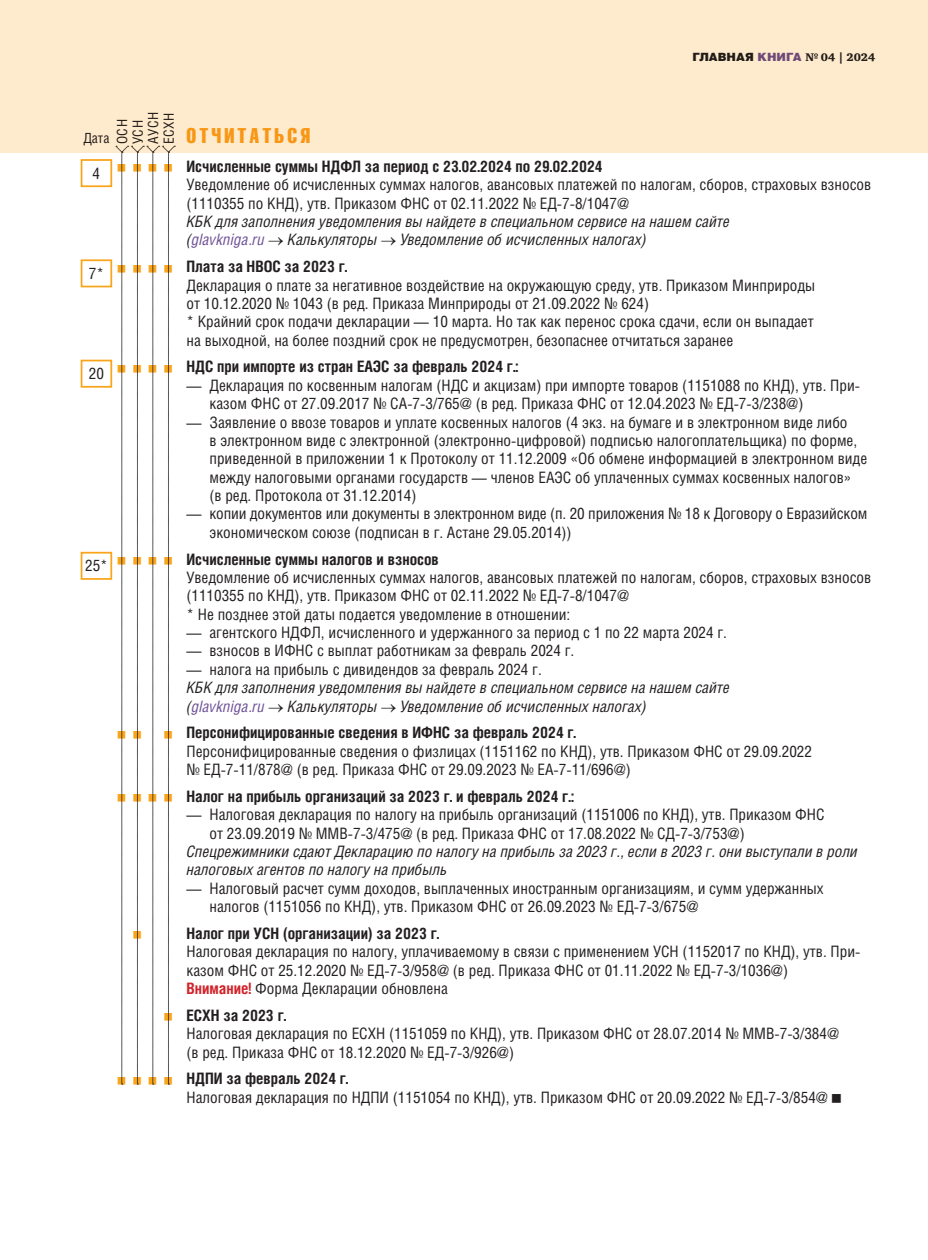
<style>
.page{position:relative;width:928px;height:1260px;background:#fff}
.page>*{position:absolute;margin:0;border:0;box-sizing:border-box;transform-origin:0 0}
.t1{font:21px "Helios Compressed";letter-spacing:.15em;color:#f9a51b}
.cal_table___body{font:15.75px/18.4px "Helios Cond";color:#231f20}
.cal_table___body-2{font:italic 15.75px/18.4px "Helios Cond";color:#231f20}
.cal_table___hdg{font:700 15.75px "Helios Cond";color:#231f20}
.cal_table___data{font:15.75px "Helios Cond";color:#231f20}
.t2{font:14px "Helios Cond";letter-spacing:.05em;color:#231f20}
.t3{font:11.38px "Charter Black ITCC";color:#231f20}
.s1{font-family:"Helios";font-weight:900}
.s2{font-family:"Helios";font-weight:900;color:#6f5197}
.s3{color:#6f5197}
.s4{font-weight:700;color:#d1232a}
</style>
<div class="page">
<div style="left:81px;top:159px;width:31px;height:28px;border:2px solid #f9a51b"></div>
<div style="left:81px;top:259px;width:31px;height:28px;border:2px solid #f9a51b"></div>
<div style="left:81px;top:360px;width:31px;height:28px;border:2px solid #f9a51b"></div>
<div style="left:81px;top:552px;width:31px;height:28px;border:2px solid #f9a51b"></div>
<div style="left:0;top:0;width:928px;height:152px;background:#feeacc"></div>
<svg style="left:116px;top:146px;width:59px;height:939px"></svg>
<p class="t2" style="left:114px;top:144px;width:27px;rotate:-90deg">ОСН</p>
<p class="t2" style="left:129px;top:144px;width:26px;rotate:-90deg">УСН</p>
<p class="t2" style="left:145px;top:144px;width:34px;rotate:-90deg">АУСН</p>
<p class="t2" style="left:160px;top:144px;width:34px;rotate:-90deg">ЕСХН</p>
<p class="t2" style="left:83px;top:130px;width:27px">Дата</p>
<p class="t1" style="left:186px;top:124px;width:125px">ОТЧИТАТЬСЯ</p>
<p class="t3" style="left:692px;top:51px;width:184px"><span class="s1">ГЛАВНАЯ</span> <span class="s2">КНИГА</span> № 04 | 2024</p>
<p class="cal_table___data" style="left:93px;top:164px;width:9px">4</p>
<p class="cal_table___hdg" style="left:186px;top:157px;width:418px">Исчисленные суммы НДФЛ за период с 23.02.2024 по 29.02.2024</p>
<p class="cal_table___body" style="left:186px;top:175px;width:686px">Уведомление об исчисленных суммах налогов, авансовых платежей по налогам, сборов, страховых взносов (1110355 по КНД), утв. Приказом ФНС от 02.11.2022 № ЕД-7-8/1047@</p>
<p class="cal_table___body-2" style="left:186px;top:212px;width:545px">КБК для заполнения уведомления вы найдете в специальном сервисе на нашем сайте (<span class="s3">glavkniga.ru</span> → Калькуляторы → Уведомление об исчисленных налогах)</p>
<p class="cal_table___data" style="left:89px;top:264px;width:17px">7*</p>
<p class="cal_table___hdg" style="left:186px;top:257px;width:163px">Плата за НВОС за 2023 г.</p>
<p class="cal_table___body" style="left:186px;top:275px;width:630px">Декларация о плате за негативное воздействие на окружающую среду, утв. Приказом Минприроды от 10.12.2020 № 1043 (в ред. Приказа Минприроды от 21.09.2022 № 624)</p>
<p class="cal_table___body" style="left:186px;top:312px;width:629px">* Крайний срок подачи декларации — 10 марта. Но так как перенос срока сдачи, если он выпадает на выходной, на более поздний срок не предусмотрен, безопаснее отчитаться заранее</p>
<p class="cal_table___data" style="left:89px;top:364px;width:17px">20</p>
<p class="cal_table___hdg" style="left:186px;top:357px;width:334px">НДС при импорте из стран ЕАЭС за февраль 2024 г.:</p>
<p class="cal_table___body" style="left:209px;top:376px;width:652px;text-indent:-23px">— Декларация по косвенным налогам (НДС и акцизам) при импорте товаров (1151088 по КНД), утв. При&shy;казом ФНС от 27.09.2017 № СА-7-3/765@ (в ред. Приказа ФНС от 12.04.2023 № ЕД-7-3/238@)</p>
<p class="cal_table___body" style="left:209px;top:412px;width:659px;text-indent:-23px">— Заявление о ввозе товаров и уплате косвенных налогов (4 экз. на бумаге и в электронном виде либо<br>в электронном виде с электронной (электронно-цифровой) подписью налогоплательщика) по форме, приведенной в приложении 1 к Протоколу от 11.12.2009 «Об обмене информацией в электронном виде между налоговыми органами государств — членов ЕАЭС об уплаченных суммах косвенных налогов» (в ред. Протокола от 31.12.2014)</p>
<p class="cal_table___body" style="left:209px;top:504px;width:659px;text-indent:-23px">— копии документов или документы в электронном виде (п. 20 приложения № 18 к Договору о Евразийском экономическом союзе (подписан в г. Астане 29.05.2014))</p>
<p class="cal_table___data" style="left:85px;top:556px;width:24px">25*</p>
<p class="cal_table___hdg" style="left:186px;top:550px;width:254px">Исчисленные суммы налогов и взносов</p>
<p class="cal_table___body" style="left:186px;top:568px;width:686px">Уведомление об исчисленных суммах налогов, авансовых платежей по налогам, сборов, страховых взносов (1110355 по КНД), утв. Приказом ФНС от 02.11.2022 № ЕД-7-8/1047@</p>
<p class="cal_table___body" style="left:186px;top:605px;width:385px">* Не позднее этой даты подается уведомление в отношении:</p>
<p class="cal_table___body" style="left:186px;top:623px;width:542px">— агентского НДФЛ, исчисленного и удержанного за период с 1 по 22 марта 2024 г.</p>
<p class="cal_table___body" style="left:186px;top:641px;width:389px">— взносов в ИФНС с выплат работникам за февраль 2024 г.</p>
<p class="cal_table___body" style="left:186px;top:660px;width:357px">— налога на прибыль с дивидендов за февраль 2024 г.</p>
<p class="cal_table___body-2" style="left:186px;top:678px;width:545px">КБК для заполнения уведомления вы найдете в специальном сервисе на нашем сайте (<span class="s3">glavkniga.ru</span> → Калькуляторы → Уведомление об исчисленных налогах)</p>
<p class="cal_table___hdg" style="left:186px;top:723px;width:391px">Персонифицированные сведения в ИФНС за февраль 2024 г.</p>
<p class="cal_table___body" style="left:186px;top:742px;width:627px">Персонифицированные сведения о физлицах (1151162 по КНД), утв. Приказом ФНС от 29.09.2022 № ЕД-7-11/878@ (в ред. Приказа ФНС от 29.09.2023 № ЕА-7-11/696@)</p>
<p class="cal_table___hdg" style="left:186px;top:787px;width:389px">Налог на прибыль организаций за 2023 г. и февраль 2024 г.:</p>
<p class="cal_table___body" style="left:209px;top:805px;width:616px;text-indent:-23px">— Налоговая декларация по налогу на прибыль организаций (1151006 по КНД), утв. Приказом ФНС от 23.09.2019 № ММВ-7-3/475@ (в ред. Приказа ФНС от 17.08.2022 № СД-7-3/753@)</p>
<p class="cal_table___body-2" style="left:186px;top:842px;width:673px">Спецрежимники сдают Декларацию по налогу на прибыль за 2023 г., если в 2023 г. они выступали в роли налоговых агентов по налогу на прибыль</p>
<p class="cal_table___body" style="left:209px;top:879px;width:616px;text-indent:-23px">— Налоговый расчет сумм доходов, выплаченных иностранным организациям, и сумм удержанных налогов (1151056 по КНД), утв. Приказом ФНС от 26.09.2023 № ЕД-7-3/675@</p>
<p class="cal_table___hdg" style="left:186px;top:924px;width:254px">Налог при УСН (организации) за 2023 г.</p>
<p class="cal_table___body" style="left:186px;top:942px;width:675px">Налоговая декларация по налогу, уплачиваемому в связи с применением УСН (1152017 по КНД), утв. При&shy;казом ФНС от 25.12.2020 № ЕД-7-3/958@ (в ред. Приказа ФНС от 01.11.2022 № ЕД-7-3/1036@)</p>
<p class="cal_table___body" style="left:186px;top:979px;width:263px"><span class="s4">Внимание!</span> Форма Декларации обновлена</p>
<p class="cal_table___hdg" style="left:186px;top:1006px;width:101px">ЕСХН за 2023 г.</p>
<p class="cal_table___body" style="left:186px;top:1024px;width:654px">Налоговая декларация по ЕСХН (1151059 по КНД), утв. Приказом ФНС от 28.07.2014 № ММВ-7-3/384@ (в ред. Приказа ФНС от 18.12.2020 № ЕД-7-3/926@)</p>
<p class="cal_table___hdg" style="left:186px;top:1069px;width:164px">НДПИ за февраль 2024 г.</p>
<p class="cal_table___body" style="left:186px;top:1088px;width:643px">Налоговая декларация по НДПИ (1151054 по КНД), утв. Приказом ФНС от 20.09.2022 № ЕД-7-3/854@</p>
</div>
